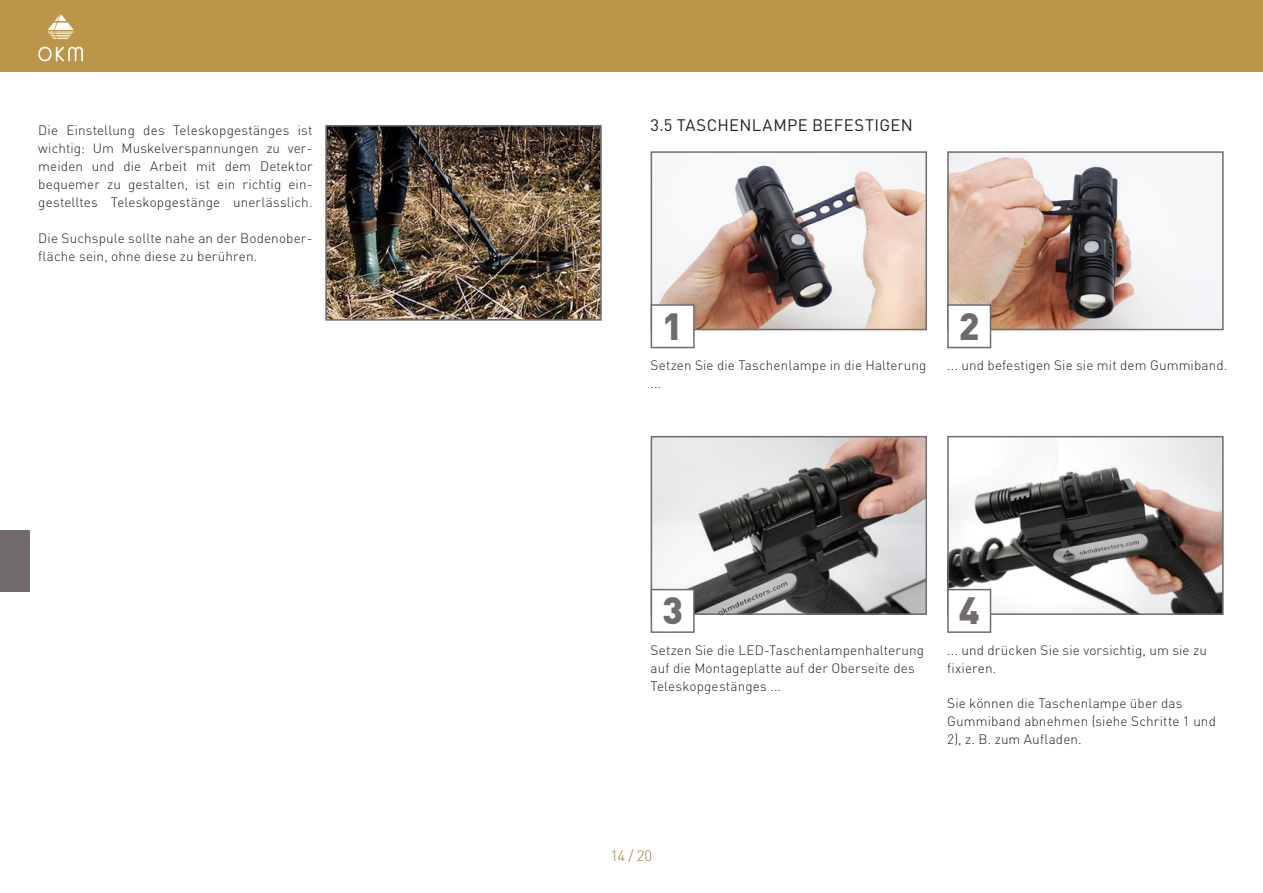
<style>
.page{position:relative;width:1263px;height:893px;background:#fff}
.page>*{position:absolute;margin:0;border:0;box-sizing:border-box;transform-origin:0 0}
.t1{font:900 37.5px "DIN Pro";color:#706c6d}
.t2{font:16.5px "DIN Pro";letter-spacing:.02em;color:#231f20}
.t3{font:300 15px "DIN Pro";color:#a17e42}
.t4{font:300 13.5px/18px "DIN Pro";letter-spacing:.01em;color:#231f20}
</style>
<div class="page">
<img style="left:328px;top:128px;width:271px;height:190px">
<div style="left:325px;top:125px;width:277px;height:196px;border:2px solid #706c6d"></div>
<img style="left:654px;top:154px;width:270px;height:173px">
<div style="left:651px;top:151px;width:276px;height:179px;border:2px solid #706c6d"></div>
<div style="left:651px;top:305px;width:43px;height:43px;background:#fff"></div>
<div style="left:651px;top:304px;width:44px;height:44px;border:2px solid #706c6d"></div>
<img style="left:950px;top:154px;width:271px;height:173px">
<div style="left:947px;top:151px;width:277px;height:179px;border:2px solid #706c6d"></div>
<div style="left:948px;top:305px;width:42px;height:43px;background:#fff"></div>
<div style="left:947px;top:304px;width:44px;height:44px;border:2px solid #706c6d"></div>
<img style="left:654px;top:439px;width:270px;height:173px">
<div style="left:651px;top:436px;width:276px;height:179px;border:2px solid #706c6d"></div>
<div style="left:651px;top:590px;width:43px;height:42px;background:#fff"></div>
<div style="left:651px;top:589px;width:44px;height:44px;border:2px solid #706c6d"></div>
<img style="left:950px;top:439px;width:271px;height:173px">
<div style="left:947px;top:436px;width:277px;height:179px;border:2px solid #706c6d"></div>
<div style="left:948px;top:590px;width:42px;height:42px;background:#fff"></div>
<div style="left:947px;top:589px;width:44px;height:44px;border:2px solid #706c6d"></div>
<div style="left:0;top:0;width:1263px;height:72px;background:#bc954b"></div>
<svg style="left:47px;top:14px;width:27px;height:25px"></svg>
<svg style="left:38px;top:47px;width:45px;height:14px"></svg>
<div style="left:0;top:531px;width:30px;height:61px;background:#706c6d"></div>
<p class="t4" style="left:38px;top:120px;width:276px;text-align:justify">Die Einstellung des Teleskopgestänges ist wichtig: Um Muskelverspannungen zu ver&shy;meiden und die Arbeit mit dem Detektor bequemer zu gestalten, ist ein richtig ein&shy;gestelltes Teleskopgestänge unerlässlich.</p>
<p class="t4" style="left:38px;top:228px;width:276px">Die Suchspule sollte nahe an der Bodenober&shy;fläche sein, ohne diese zu berühren.</p>
<p class="t2" style="left:651px;top:112px;width:264px">3.5 TASCHENLAMPE BEFESTIGEN</p>
<h1 class="t1" style="left:662px;top:294px;width:22px">1</h1>
<h1 class="t1" style="left:959px;top:294px;width:22px">2</h1>
<p class="t4" style="left:651px;top:355px;width:277px">Setzen Sie die Taschenlampe in die Halterung ...</p>
<p class="t4" style="left:947px;top:355px;width:282px">... und befestigen Sie sie mit dem Gummiband.</p>
<h1 class="t1" style="left:662px;top:578px;width:22px">3</h1>
<h1 class="t1" style="left:959px;top:578px;width:22px">4</h1>
<p class="t4" style="left:651px;top:639px;width:275px">Setzen Sie die LED-Taschenlampenhalterung auf die Montageplatte auf der Oberseite des<br>Teleskopgestänges ...</p>
<p class="t4" style="left:947px;top:639px;width:261px">... und drücken Sie sie vorsichtig, um sie zu fixieren.</p>
<p class="t4" style="left:947px;top:693px;width:270px">Sie können die Taschenlampe über das<br>Gummiband abnehmen (siehe Schritte 1 und<br>2), z. B. zum Aufladen.</p>
<p class="t3" style="left:611px;top:844px;width:43px">14 / 20</p>
</div>
